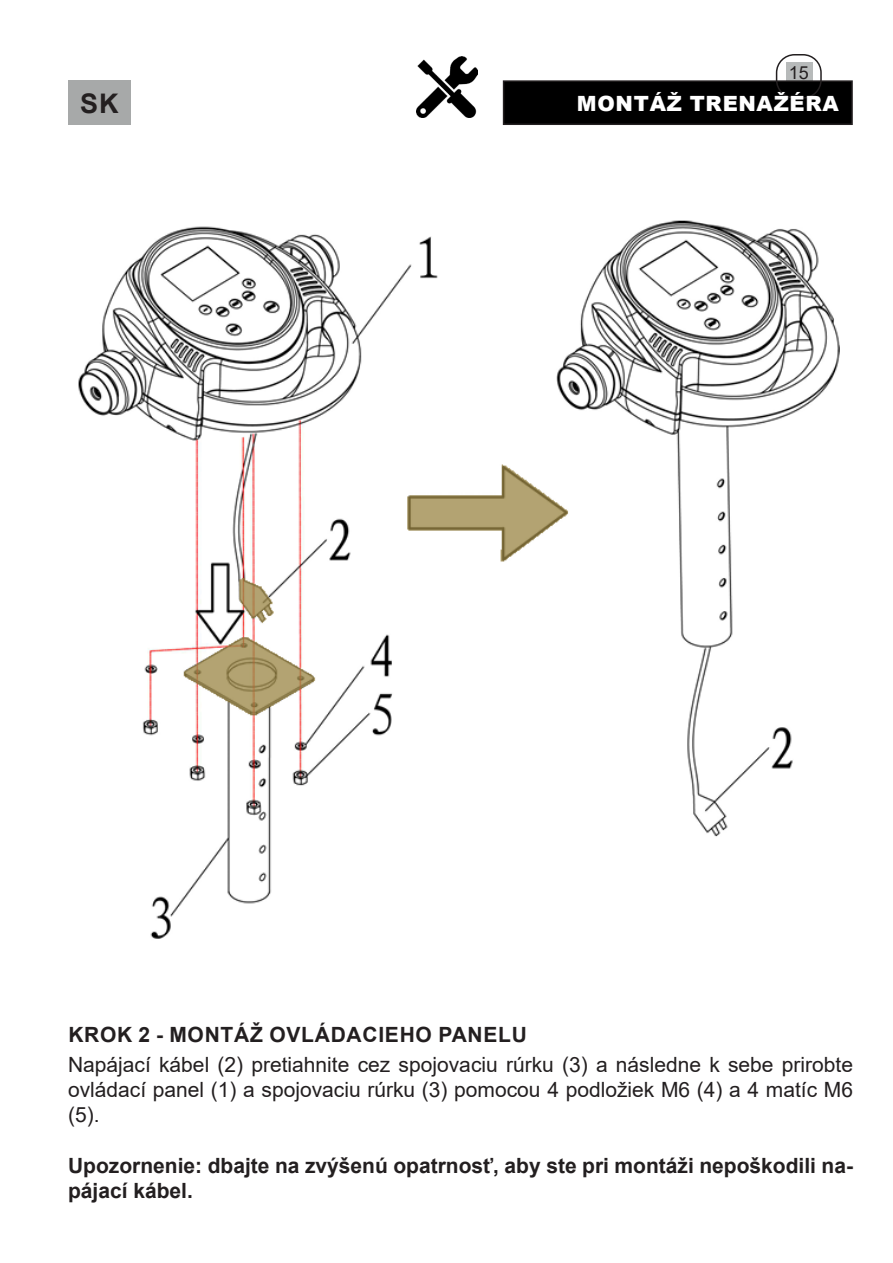
<style>
.page{position:relative;width:893px;height:1263px;background:#fff}
.page>*{position:absolute;margin:0;border:0;box-sizing:border-box;transform-origin:0 0}
.t1{font:700 27px "Arial";color:#231f20}
.t2{font:21px/25.2px "Arial";color:#231f20;text-align:justify}
.t3{font:700 21px/25.2px "Arial";color:#231f20}
.t4{font:700 21px "Arial";letter-spacing:.035em;color:#231f20}
.Title_2_-_List{font:900 21px "Arial";letter-spacing:.035em;color:#fff}
.t5{font:18px "Arial";color:#231f20}
</style>
<div class="page">
<div style="left:786px;top:62px;width:26px;height:21px;background:#b7baba"></div>
<div style="left:504px;top:81px;width:348px;height:43px;background:#000"></div>
<div style="left:503px;top:80px;width:350px;height:45px;border:2px solid #231f20"></div>
<div style="left:776px;top:54px;width:46px;height:45px;border:2px solid #231f20;border-radius:18px"></div>
<div style="left:68px;top:80px;width:63px;height:45px;background:#a7a9a9"></div>
<img style="left:416px;top:56px;width:61px;height:61px">
<img style="left:78px;top:220px;width:762px;height:719px">
<p class="t5" style="left:789px;top:60px;width:22px">15</p>
<p class="t1" style="left:80px;top:84px;width:40px">SK</p>
<p class="Title_2_-_List" style="left:577px;top:88px;width:264px">MONTÁŽ TRENAŽÉRA</p>
<p class="t4" style="left:68px;top:1020px;width:460px">KROK 2 - MONTÁŽ OVLÁDACIEHO PANELU</p>
<p class="t2" style="left:68px;top:1051px;width:786px">Napájací kábel (2) pretiahnite cez spojovaciu rúrku (3) a následne k sebe prirobte ovládací panel (1) a spojovaciu rúrku (3) pomocou 4 podložiek M6 (4) a 4 matíc M6 (5).</p>
<p class="t3" style="left:68px;top:1153px;width:786px">Upozornenie: dbajte na zvýšenú opatrnosť, aby ste pri montáži nepoškodili na&shy;pájací kábel.</p>
</div>
